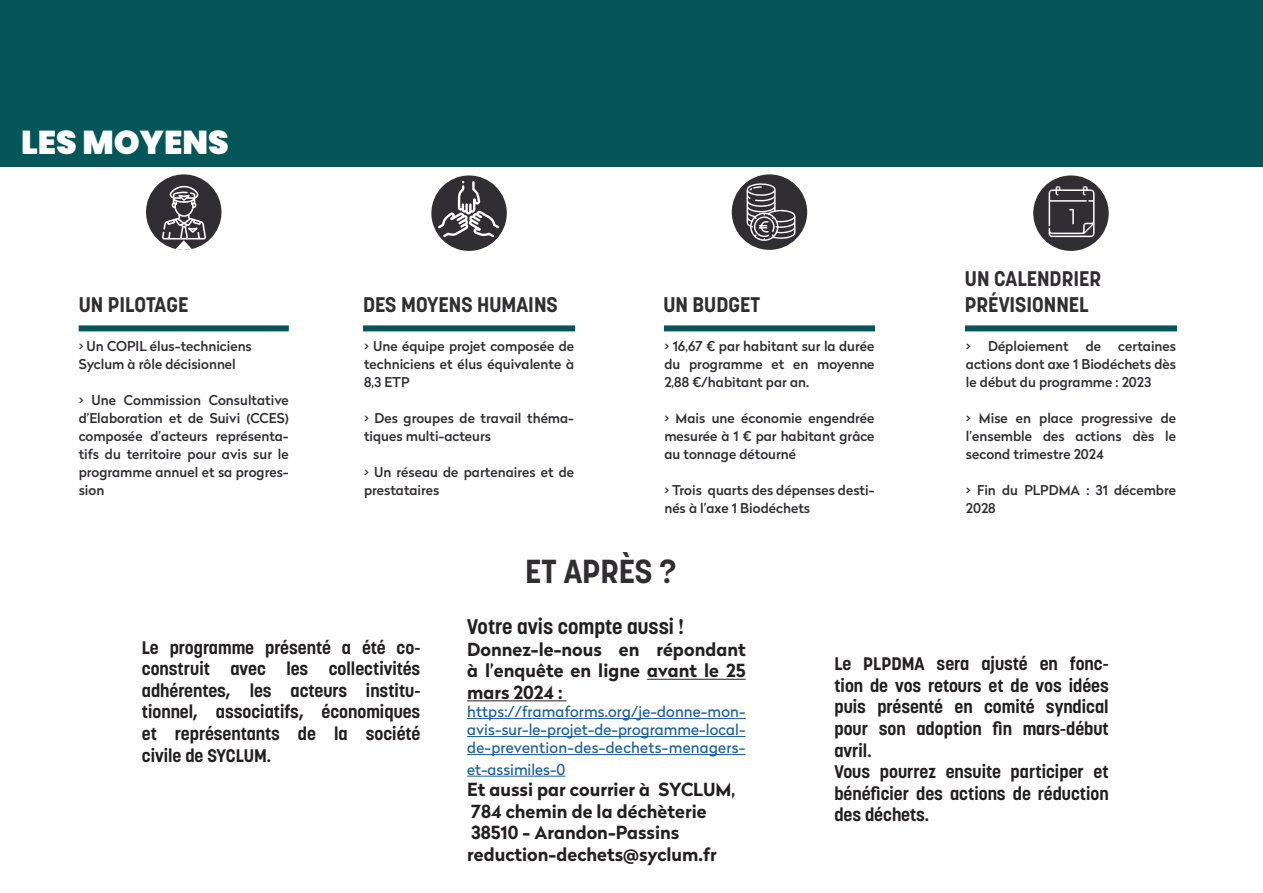
<style>
.page{position:relative;width:1263px;height:893px;background:#fff}
.page>*{position:absolute;margin:0;border:0;box-sizing:border-box;transform-origin:0 0}
.t1{font:900 33px "Poppins";color:#fff}
.t2{font:700 33px "Korolev";color:#312e33}
.t3{font:700 21px "Korolev";color:#312e33}
.t4{font:700 21px "Korolev";color:#231f20}
.t5{font:700 18px/21.6px "Korolev";color:#231f20;text-align:justify}
.t6{font:700 18px/21.6px "Radikal";color:#231f20;text-align:justify}
.t7{font:15px/18px "Radikal";letter-spacing:.01em;color:#175d9e;text-align:justify}
.t8{font:500 13.5px/18px "Radikal";color:#312e33;text-align:justify}
.s1{font-weight:400}
</style>
<div class="page">
<div style="left:0;top:0;width:1263px;height:167px;background:#045658"></div>
<div style="left:146px;top:174px;width:75px;height:76px;background:#312e33;border-radius:50%"></div>
<div style="left:431px;top:175px;width:76px;height:76px;background:#312e33;border-radius:50%"></div>
<svg style="left:438px;top:181px;width:62px;height:56px"></svg>
<div style="left:732px;top:174px;width:75px;height:76px;background:#312e33;border-radius:50%"></div>
<svg style="left:746px;top:183px;width:49px;height:60px"></svg>
<div style="left:1033px;top:175px;width:76px;height:76px;background:#312e33;border-radius:50%"></div>
<svg style="left:1048px;top:186px;width:47px;height:52px"></svg>
<div style="left:79px;top:325px;width:210px;height:6px;background:#045658"></div>
<div style="left:363px;top:325px;width:212px;height:6px;background:#045658"></div>
<div style="left:664px;top:325px;width:211px;height:6px;background:#045658"></div>
<div style="left:965px;top:325px;width:212px;height:6px;background:#045658"></div>
<svg style="left:162px;top:185px;width:44px;height:65px"></svg>
<hr style="left:647px;top:679px;width:99px;height:1px;background:#231f20">
<hr style="left:467px;top:700px;width:99px;height:1px;background:#231f20">
<hr style="left:467px;top:718px;width:279px;height:1px;background:#175d9e">
<hr style="left:467px;top:736px;width:279px;height:1px;background:#175d9e">
<hr style="left:467px;top:754px;width:279px;height:1px;background:#175d9e">
<hr style="left:467px;top:776px;width:98px;height:1px;background:#175d9e">
<p class="t1" style="left:21px;top:123px;width:209px">LES MOYENS</p>
<p class="t3" style="left:79px;top:291px;width:111px">UN PILOTAGE</p>
<p class="t3" style="left:363px;top:291px;width:196px">DES MOYENS HUMAINS</p>
<p class="t8" style="left:79px;top:337px;width:175px"><span class="s1">&gt;</span> Un COPIL élus-techniciens</p>
<p class="t8" style="left:79px;top:355px;width:159px">Syclum à rôle décisionnel</p>
<p class="t8" style="left:79px;top:391px;width:212px"><span class="s1">&gt;</span> Une Commission Consultative d’Elaboration et de Suivi (CCES) composée d’acteurs représenta&shy;tifs du territoire pour avis sur le programme annuel et sa progres&shy;sion</p>
<p class="t8" style="left:364px;top:337px;width:212px"><span class="s1">&gt;</span> Une équipe projet composée de techniciens et élus équivalente à 8,3 ETP</p>
<p class="t8" style="left:364px;top:409px;width:212px"><span class="s1">&gt;</span> Des groupes de travail théma&shy;tiques multi-acteurs</p>
<p class="t8" style="left:364px;top:463px;width:212px"><span class="s1">&gt;</span> Un réseau de partenaires et de prestataires</p>
<p class="t3" style="left:965px;top:266px;width:138px">UN CALENDRIER</p>
<p class="t3" style="left:663px;top:291px;width:98px">UN BUDGET</p>
<p class="t3" style="left:965px;top:291px;width:125px">PRÉVISIONNEL</p>
<p class="t8" style="left:664px;top:337px;width:212px"><span class="s1">&gt;</span> 16,67 € par habitant sur la durée du programme et en moyenne 2,88 €/habitant par an.</p>
<p class="t8" style="left:664px;top:409px;width:212px"><span class="s1">&gt;</span> Mais une économie engendrée mesurée à 1 € par habitant grâce au tonnage détourné</p>
<p class="t8" style="left:664px;top:481px;width:212px"><span class="s1">&gt;</span> Trois quarts des dépenses desti&shy;nés à l’axe 1 Biodéchets</p>
<p class="t8" style="left:966px;top:337px;width:104px"><span class="s1">&gt;</span> Déploiement</p>
<p class="t8" style="left:1086px;top:337px;width:17px">de</p>
<p class="t8" style="left:966px;top:337px;width:212px;text-indent:152px">certaines actions dont axe 1 Biodéchets dès le début du programme : 2023</p>
<p class="t8" style="left:966px;top:409px;width:212px"><span class="s1">&gt;</span> Mise en place progressive de l’ensemble des actions dès le second trimestre 2024</p>
<p class="t8" style="left:966px;top:481px;width:212px"><span class="s1">&gt;</span> Fin du PLPDMA : 31 décembre<br>2028</p>
<p class="t5" style="left:142px;top:636px;width:280px">Le programme présenté a été co&shy;construit avec les collectivités adhérentes, les acteurs institu&shy;tionnel, associatifs, économiques et représentants de la société civile de SYCLUM.</p>
<p class="t2" style="left:525px;top:550px;width:152px">ET APRÈS ?</p>
<p class="t4" style="left:467px;top:614px;width:219px">Votre avis compte aussi !</p>
<p class="t6" style="left:467px;top:638px;width:280px">Donnez-le-nous en répondant à l’enquête en ligne avant le 25 mars 2024 :</p>
<p class="t7" style="left:467px;top:702px;width:280px">https://framaforms.org/je-donne-mon&shy;avis-sur-le-projet-de-programme-local&shy;de-prevention-des-dechets-menagers-</p>
<p class="t7" style="left:467px;top:760px;width:100px">et-assimiles-0</p>
<p class="t6" style="left:467px;top:778px;width:270px">Et aussi par courrier à SYCLUM,</p>
<p class="t6" style="left:471px;top:800px;width:237px">784 chemin de la déchèterie</p>
<p class="t6" style="left:471px;top:822px;width:210px">38510 - Arandon-Passins</p>
<p class="t6" style="left:467px;top:843px;width:251px">reduction-dechets@syclum.fr</p>
<p class="t5" style="left:834px;top:653px;width:276px">Le PLPDMA sera ajusté en fonc&shy;tion de vos retours et de vos idées puis présenté en comité syndical pour son adoption fin mars-début avril.</p>
<p class="t5" style="left:834px;top:761px;width:276px">Vous pourrez ensuite participer et bénéficier des actions de réduction des déchets.</p>
</div>
